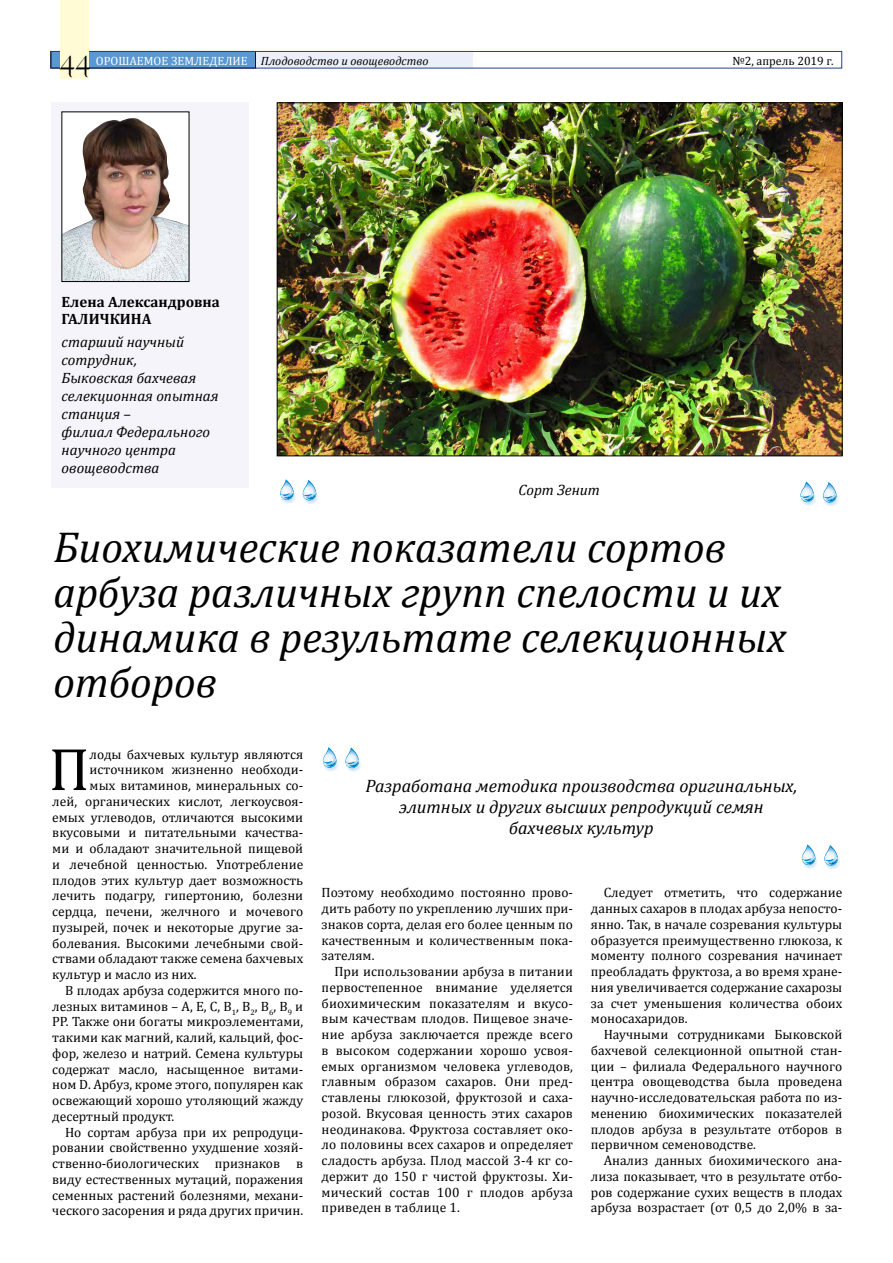
<style>
.page{position:relative;width:893px;height:1263px;background:#fff}
.page>*{position:absolute;margin:0;border:0;box-sizing:border-box;transform-origin:0 0}
.t1{font:60.75px "Cambria";color:#000}
.t2{font:italic 43.5px/45px "Cambria";color:#000}
.t3{font:italic 18px/21px "Cambria";color:#000;text-align:center}
.t4{font:italic 15px/18px "Cambria";color:#000}
.t5{font:700 15px/17.2px "Cambria";color:#000}
.t6{font:13.5px/15.8px "Cambria";color:#000;text-align:justify}
.t7{font:italic 12px "Cambria";color:#000}
.t8{font:12px "Cambria";color:#000}
.s1{font-family:"Ametist";font-style:normal;font-size:24px}
.s2{font-style:normal;color:#fff}
</style>
<div class="page">
<div style="left:51px;top:51px;width:205px;height:17px;background:#5a98d1"></div>
<div style="left:256px;top:51px;width:217px;height:17px;background:#eaeff9"></div>
<div style="left:51px;top:51px;width:791px;height:17px;border:1px solid #25408f"></div>
<div style="left:60px;top:0;width:28px;height:79px;background:#fffcd5"></div>
<img style="left:279px;top:105px;width:561px;height:349px">
<div style="left:51px;top:103px;width:198px;height:385px;background:#f5f4fa"></div>
<svg style="left:62px;top:112px;width:127px;height:170px;fill:#fff"></svg>
<img style="left:64px;top:118px;width:123px;height:162px">
<svg style="left:801px;top:844px;width:39px;height:25px"></svg>
<svg style="left:322px;top:747px;width:39px;height:25px"></svg>
<svg style="left:800px;top:481px;width:39px;height:25px"></svg>
<svg style="left:280px;top:479px;width:38px;height:25px"></svg>
<p class="t7" style="left:60px;top:53px;width:370px"><span class="s1">44</span> <span class="s2">орошаемое земледелие</span> Плодоводство и овощеводство</p>
<p class="t8" style="left:732px;top:54px;width:103px">№2, апрель 2019 г.</p>
<p class="t5" style="left:62px;top:293px;width:160px">Елена Александровна<br>Галичкина</p>
<p class="t4" style="left:62px;top:332px;width:158px">старший научный сотрудник,<br>Быковская бахчевая селекционная опытная станция –<br>филиал Федерального научного центра овощеводства</p>
<p class="t4" style="left:519px;top:481px;width:83px">Сорт Зенит</p>
<h2 class="t2" style="left:53px;top:524px;width:734px">Биохимические показатели сортов арбуза различных групп спелости и их динамика в результате селекционных отборов</h2>
<h1 class="t1" style="left:49px;top:733px;width:42px">П</h1>
<p class="t6" style="left:90px;top:746px;width:215px">лоды бахчевых культур являются</p>
<p class="t6" style="left:90px;top:762px;width:215px">источником жизненно необходи-</p>
<p class="t6" style="left:90px;top:777px;width:215px">мых витаминов, минеральных со-</p>
<p class="t6" style="left:52px;top:793px;width:252px">лей, органических кислот, легкоусвоя-</p>
<p class="t6" style="left:52px;top:809px;width:252px">емых углеводов, отличаются высокими</p>
<p class="t6" style="left:52px;top:825px;width:252px">вкусовыми и питательными качества-</p>
<p class="t6" style="left:52px;top:840px;width:252px">ми и обладают значительной пищевой</p>
<p class="t6" style="left:52px;top:856px;width:252px">и лечебной ценностью. Употребление</p>
<p class="t6" style="left:52px;top:872px;width:252px">плодов этих культур дает возможность</p>
<p class="t6" style="left:52px;top:888px;width:252px">лечить подагру, гипертонию, болезни</p>
<p class="t6" style="left:52px;top:903px;width:252px">сердца, печени, желчного и мочевого</p>
<p class="t6" style="left:52px;top:919px;width:252px">пузырей, почек и некоторые другие за-</p>
<p class="t6" style="left:52px;top:935px;width:252px">болевания. Высокими лечебными свой-</p>
<p class="t6" style="left:52px;top:951px;width:252px">ствами обладают также семена бахчевых</p>
<p class="t6" style="left:52px;top:966px;width:146px">культур и масло из них.</p>
<p class="t6" style="left:65px;top:982px;width:240px">В плодах арбуза содержится много по-</p>
<p class="t6" style="left:52px;top:998px;width:252px">лезных витаминов – А, Е, С, В<sub>1</sub>, В<sub>2</sub>, В<sub>6</sub>, В<sub>9</sub> и</p>
<p class="t6" style="left:52px;top:1014px;width:253px">РР. Также они богаты микроэлементами,</p>
<p class="t6" style="left:52px;top:1029px;width:252px">такими как магний, калий, кальций, фос-</p>
<p class="t6" style="left:52px;top:1045px;width:252px">фор, железо и натрий. Семена культуры</p>
<p class="t6" style="left:52px;top:1061px;width:252px">содержат масло, насыщенное витами-</p>
<p class="t6" style="left:52px;top:1077px;width:252px">ном D. Арбуз, кроме этого, популярен как</p>
<p class="t6" style="left:52px;top:1092px;width:252px">освежающий хорошо утоляющий жажду</p>
<p class="t6" style="left:52px;top:1108px;width:124px">десертный продукт.</p>
<p class="t6" style="left:65px;top:1124px;width:240px">Но сортам арбуза при их репродуци-</p>
<p class="t6" style="left:52px;top:1140px;width:252px">ровании свойственно ухудшение хозяй-</p>
<p class="t6" style="left:52px;top:1155px;width:252px">ственно-биологических признаков в</p>
<p class="t6" style="left:52px;top:1171px;width:252px">виду естественных мутаций, поражения</p>
<p class="t6" style="left:52px;top:1187px;width:252px">семенных растений болезнями, механи-</p>
<p class="t6" style="left:52px;top:1203px;width:252px">ческого засорения и ряда других причин.</p>
<h3 class="t3" style="left:366px;top:775px;width:433px">Разработана методика производства оригинальных, элитных и других высших репродукций семян бахчевых культур</h3>
<p class="t6" style="left:322px;top:885px;width:253px">Поэтому необходимо постоянно прово&shy;дить работу по укреплению лучших при&shy;знаков сорта, делая его более ценным по качественным и количественным пока&shy;зателям.</p>
<p class="t6" style="left:322px;top:963px;width:253px;text-indent:13px">При использовании арбуза в питании первостепенное внимание уделяется биохимическим показателям и вкусо&shy;вым качествам плодов. Пищевое значе&shy;ние арбуза заключается прежде всего в высоком содержании хорошо усвоя&shy;емых организмом человека углеводов, главным образом сахаров. Они пред&shy;ставлены глюкозой, фруктозой и саха&shy;розой. Вкусовая ценность этих сахаров неодинакова. Фруктоза составляет око&shy;ло половины всех сахаров и определяет сладость арбуза. Плод массой 3-4 кг со&shy;держит до 150 г чистой фруктозы. Хи&shy;мический состав 100 г плодов арбуза приведен в таблице 1.</p>
<p class="t6" style="left:591px;top:885px;width:253px;text-indent:13px">Следует отметить, что содержание данных сахаров в плодах арбуза непосто&shy;янно. Так, в начале созревания культуры образуется преимущественно глюкоза, к моменту полного созревания начинает преобладать фруктоза, а во время хране&shy;ния увеличивается содержание сахарозы за счет уменьшения количества обоих моносахаридов.</p>
<p class="t6" style="left:591px;top:1026px;width:253px;text-indent:13px">Научными сотрудниками Быковской бахчевой селекционной опытной стан&shy;ции – филиала Федерального научного центра овощеводства была проведена научно-исследовательская работа по из&shy;менению биохимических показателей плодов арбуза в результате отборов в первичном семеноводстве.</p>
<p class="t6" style="left:591px;top:1153px;width:253px;text-indent:13px">Анализ данных биохимического ана&shy;лиза показывает, что в результате отбо&shy;ров содержание сухих веществ в плодах арбуза возрастает (от 0,5 до 2,0% в за-</p>
</div>
